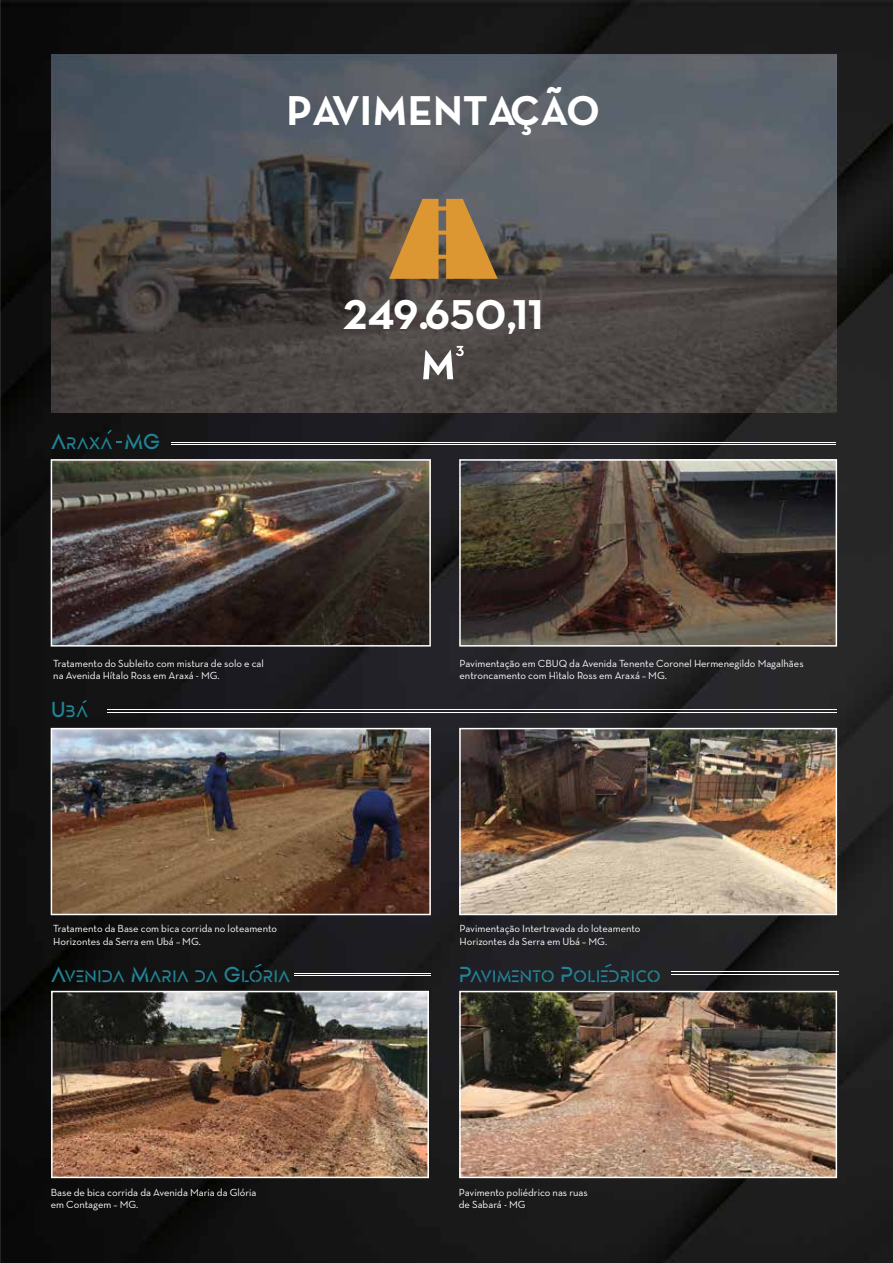
<style>
.page{position:relative;width:893px;height:1263px;background:#fff}
.page>*{position:absolute;margin:0;border:0;box-sizing:border-box;transform-origin:0 0}
.t1{font:42.45px "Neutra Text Bold Alt";color:#fff}
.t2{font:24.45px "DESIGNER Regular";color:#218395}
.t3{font:10.5px/12.6px "Neutra Text TF";color:#fff}
</style>
<div class="page">
<img style="left:0;top:0;width:893px;height:1263px">
<img style="left:51px;top:54px;width:785px;height:358px">
<svg style="left:389px;top:199px;width:109px;height:80px;background:#ab7f41"></svg>
<svg style="left:423px;top:346px;width:41px;height:33px"></svg>
<img style="left:459px;top:459px;width:378px;height:188px">
<img style="left:459px;top:728px;width:378px;height:187px">
<img style="left:459px;top:991px;width:378px;height:187px">
<img style="left:51px;top:991px;width:378px;height:187px">
<img style="left:51px;top:459px;width:380px;height:188px">
<img style="left:51px;top:728px;width:380px;height:187px">
<hr style="left:171px;top:442px;width:665px;height:1px;background:#fff">
<hr style="left:171px;top:444px;width:665px;height:1px;background:#fff">
<hr style="left:107px;top:709px;width:729px;height:1px;background:#fff">
<hr style="left:107px;top:712px;width:729px;height:1px;background:#fff">
<hr style="left:671px;top:971px;width:168px;height:1px;background:#fff">
<hr style="left:671px;top:974px;width:168px;height:1px;background:#fff">
<hr style="left:294px;top:973px;width:137px;height:1px;background:#fff">
<hr style="left:294px;top:975px;width:137px;height:1px;background:#fff">
<svg style="left:82px;top:700px;width:5px;height:3px"></svg>
<svg style="left:605px;top:964px;width:7px;height:4px"></svg>
<svg style="left:255px;top:964px;width:7px;height:4px"></svg>
<svg style="left:107px;top:430px;width:5px;height:4px"></svg>
<h1 class="t1" style="left:287px;top:84px;width:315px">PAVIMENTAÇÃO</h1>
<h2 class="t2" style="left:51px;top:426px;width:111px">Araxa MG</h2>
<h1 class="t1" style="left:343px;top:288px;width:202px">249.650,11</h1>
<p class="t3" style="left:53px;top:656px;width:212px">Tratamento do Subleito com mistura de solo e cal na Avenida Hítalo Ross em Araxá - MG.</p>
<h2 class="t2" style="left:51px;top:695px;width:39px">Uba</h2>
<p class="t3" style="left:53px;top:922px;width:225px">Tratamento da Base com bica corrida no loteamento<br>Horizontes da Serra em Ubá – MG.</p>
<p class="t3" style="left:460px;top:656px;width:346px">Pavimentação em CBUQ da Avenida Tenente Coronel Hermenegildo Magalhães entroncamento com Hìtalo Ross em Araxá – MG.</p>
<p class="t3" style="left:460px;top:922px;width:183px">Pavimentação Intertravada do loteamento<br>Horizontes da Serra em Ubá – MG.</p>
<h2 class="t2" style="left:51px;top:959px;width:241px">Avenida Maria da Gloria</h2>
<h2 class="t2" style="left:459px;top:959px;width:203px">Pavimento Poliedriço</h2>
<p class="t3" style="left:51px;top:1186px;width:207px">Base de bica corrida da Avenida Maria da Glória em Contagem – MG.</p>
<p class="t3" style="left:459px;top:1186px;width:130px">Pavimento poliédrico nas ruas de Sabará - MG</p>
</div>
